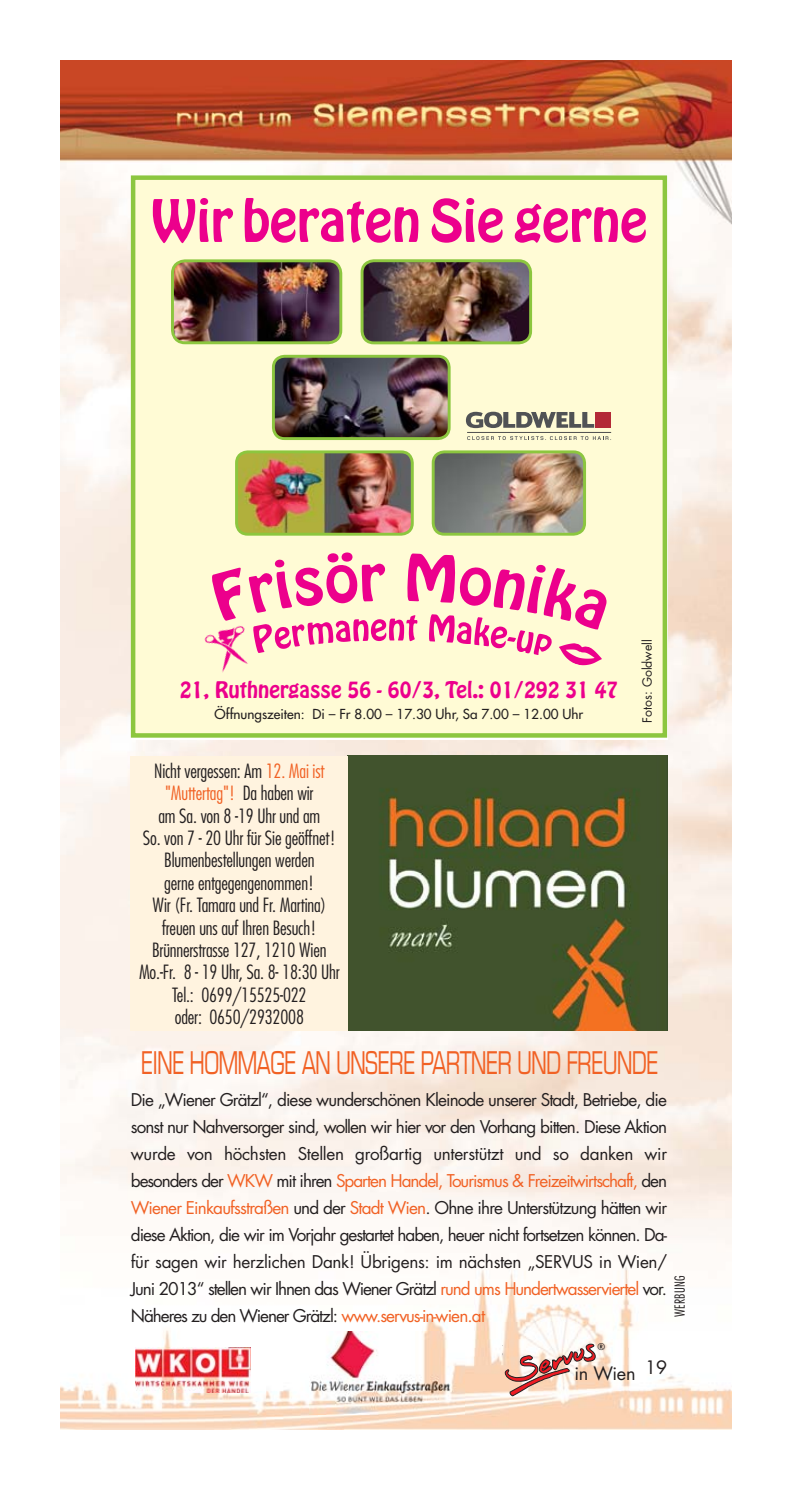
<style>
.page{position:relative;width:798px;height:1499px;background:#fff}
.page>*{position:absolute;margin:0;border:0;box-sizing:border-box;transform-origin:0 0}
.t1{font:51.52px "Hobo+BMYQCL";color:#ec008c}
.t2{font:condensed 31.5px "Eurostile";letter-spacing:-.04em;color:#f16124;scale:.8 1}
.t3{font:20.25px "Hobo+BMYQCL";color:#ec008c}
.t4{font:300 condensed 19.12px/22.3px "Futura";letter-spacing:-.01em;color:#231f20;text-align:center}
.t5{font:18px "Futura";letter-spacing:-.015em;color:#231f20}
.t6{font:17.1px/27px "Futura";letter-spacing:-.06em;color:#231f20;text-align:justify}
.t7{font:13.5px "Futura+XJRGNT";color:#231f20}
.t8{font:300 condensed 13.5px "Futura";letter-spacing:.01em;color:#231f20}
.t9{font:12.38px "Futura Book+QHVUOW";color:#231f20}
.t10{font:500 9px "Futura";color:#231f20}
.s1{color:#f16124}
</style>
<div class="page">
<img style="left:61px;top:61px;width:669px;height:1369px">
<svg style="left:504px;top:1343px;width:95px;height:53px"></svg>
<img style="left:309px;top:1332px;width:155px;height:82px">
<img style="left:135px;top:1347px;width:115px;height:45px">
<div style="left:133px;top:178px;width:531px;height:557px;background:#fffbd5"></div>
<div style="left:131px;top:175px;width:535px;height:563px;border:4px solid #8cc63f"></div>
<img style="left:172px;top:261px;width:169px;height:82px;border-radius:12px">
<div style="left:171px;top:259px;width:171px;height:85px;border:3px solid #8cc63f;border-radius:13px"></div>
<img style="left:362px;top:261px;width:168px;height:82px;border-radius:12px">
<div style="left:360px;top:259px;width:172px;height:85px;border:3px solid #8cc63f;border-radius:12px"></div>
<img style="left:273px;top:356px;width:175px;height:83px">
<div style="left:272px;top:355px;width:178px;height:85px;border:3px solid #8cc63f;border-radius:11px"></div>
<img style="left:433px;top:452px;width:151px;height:82px;border-radius:11px">
<div style="left:431px;top:450px;width:154px;height:86px;border:3px solid #8cc63f;border-radius:11px"></div>
<img style="left:236px;top:452px;width:176px;height:82px;border-radius:11px">
<div style="left:235px;top:450px;width:178px;height:86px;border:3px solid #8cc63f;border-radius:11px"></div>
<img style="left:204px;top:635px;width:23px;height:38px">
<svg style="left:209px;top:552px;width:397px;height:113px"></svg>
<div style="left:595px;top:412px;width:16px;height:16px;background:#b32937"></div>
<svg style="left:465px;top:412px;width:129px;height:16px"></svg>
<svg style="left:467px;top:436px;width:144px;height:4px"></svg>
<hr style="left:467px;top:432px;width:144px;height:1px;background:#4d4d4d">
<img style="left:348px;top:756px;width:318px;height:274px">
<div style="left:131px;top:756px;width:217px;height:274px;background:#fff3df"></div>
<h1 class="t1" style="left:152px;top:194px;width:497px">Wir beraten Sie gerne</h1>
<p class="t3" style="left:180px;top:680px;width:440px">21, Ruthnergasse 56 - 60/3, Tel.: 01/292 31 47</p>
<p class="t7" style="left:214px;top:706px;width:370px">Öffnungszeiten: Di – Fr 8.00 – 17.30 Uhr, Sa 7.00 – 12.00 Uhr</p>
<p class="t4" style="left:139px;top:761px;width:202px">Nicht vergessen: Am <span class="s1">12. Mai ist "Muttertag"!</span> Da haben wir<br>am Sa. von 8 -19 Uhr und am<br>So. von 7 - 20 Uhr für Sie geöffnet!<br>Blumenbestellungen werden<br>gerne entgegengenommen!<br>Wir (Fr. Tamara und Fr. Martina) freuen uns auf Ihren Besuch!<br>Brünnerstrasse 127, 1210 Wien<br>Mo.-Fr. 8 - 19 Uhr, Sa. 8- 18:30 Uhr<br>Tel.: 0699/15525-022<br>oder: 0650/2932008</p>
<p class="t9" style="left:640px;top:723px;width:85px;rotate:-90deg">Fotos: Goldwell</p>
<h2 class="t2" style="left:141px;top:1051px;width:648px">EINE HOMMAGE AN UNSERE PARTNER UND FREUNDE</h2>
<p class="t6" style="left:131px;top:1087px;width:537px">Die „Wiener Grätzl“, diese wunderschönen Kleinode unserer Stadt, Betriebe, die sonst nur Nahversorger sind, wollen wir hier vor den Vorhang bitten. Diese Aktion wurde von höchsten Stellen großartig unterstützt und so danken wir besonders der <span class="s1">WKW</span> mit ihren <span class="s1">Sparten Handel, Tourismus &amp; Freizeitwirtschaft,</span> den <span class="s1">Wiener Einkaufsstraßen</span> und der <span class="s1">Stadt Wien</span>. Ohne ihre Unterstützung hätten wir diese Aktion, die wir im Vorjahr gestartet haben, heuer nicht fortsetzen können. Da&shy;für sagen wir herzlichen Dank! Übrigens: im nächsten „SERVUS in Wien/ Juni 2013“ stellen wir Ihnen das Wiener Grätzl <span class="s1">rund ums Hundertwasserviertel</span> vor.<br>Näheres zu den Wiener Grätzl: <span class="s1">www.servus-in-wien.at</span></p>
<p class="t8" style="left:673px;top:1317px;width:43px;rotate:-90deg">WERBUNG</p>
<p class="t10" style="left:597px;top:1342px;width:9px">®</p>
<p class="t5" style="left:574px;top:1365px;width:63px">in Wien</p>
<p class="t5" style="left:645px;top:1359px;width:23px">19</p>
</div>
